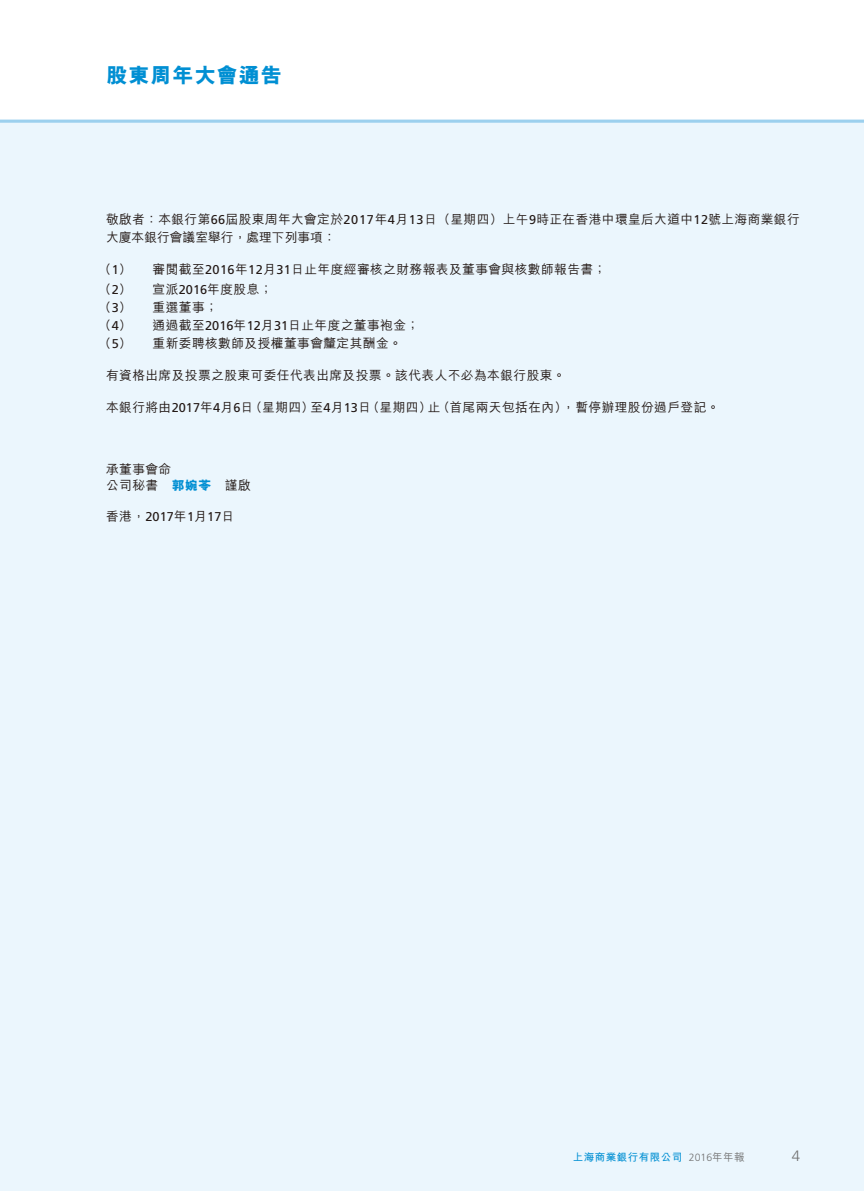
<style>
.page{position:relative;width:864px;height:1191px;background:#fff}
.page>*{position:absolute;margin:0;border:0;box-sizing:border-box;transform-origin:0 0}
.t1{font:800 21px "M Hei HK";letter-spacing:.05em;color:#008fd3}
.t2{font:300 15px "Frutiger";color:#727272}
.t3{font:500 12.75px/18px "M Hei HK";letter-spacing:.03em;color:#231916}
.t4{font:12.75px "Frutiger";color:#231916}
.t5{font:700 10.5px "M Hei HK";letter-spacing:.05em;color:#008fd3}
.t6{font:300 10.5px "Frutiger";color:#727272}
.s1{font-family:"Frutiger";font-weight:400}
.s2{font-weight:800;color:#008fd3}
.s3{font-family:"M Hei HK";font-weight:500}
</style>
<div class="page">
<div style="left:0;top:119px;width:863px;height:1072px;background:#ebf6fd"></div>
<hr style="left:0;top:120px;width:863px;height:3px;background:#9cd0ee">
<h1 class="t1" style="left:106px;top:61px;width:177px">股東周年大會通告</h1>
<p class="t3" style="left:106px;top:209px;width:695px">敬啟者：本銀行第<span class="s1">66</span>屆股東周年大會定於<span class="s1">2017</span>年<span class="s1">4</span>月<span class="s1">13</span>日（星期四）上午<span class="s1">9</span>時正在香港中環皇后大道中<span class="s1">12</span>號上海商業銀行大廈本銀行會議室舉行，處理下列事項：</p>
<p class="t3" style="left:152px;top:260px;width:455px">審閱截至<span class="s1">2016</span>年<span class="s1">12</span>月<span class="s1">31</span>日止年度經審核之財務報表及董事會與核數師報告書;</p>
<p class="t3" style="left:98px;top:260px;width:34px">（）<span class="s1">1</span></p>
<p class="t3" style="left:98px;top:279px;width:34px">（）<span class="s1">2</span></p>
<p class="t3" style="left:152px;top:279px;width:121px">宣派<span class="s1">2016</span>年度股息;</p>
<p class="t3" style="left:98px;top:297px;width:34px">（）<span class="s1">3</span></p>
<p class="t3" style="left:152px;top:297px;width:67px">重選董事;</p>
<p class="t3" style="left:98px;top:315px;width:34px">（）<span class="s1">4</span></p>
<p class="t3" style="left:152px;top:315px;width:268px">通過截至<span class="s1">2016</span>年<span class="s1">12</span>月<span class="s1">31</span>日止年度之董事袍金;</p>
<p class="t3" style="left:152px;top:333px;width:251px">重新委聘核數師及授權董事會釐定其酬金。</p>
<p class="t3" style="left:98px;top:333px;width:34px">（）<span class="s1">5</span></p>
<p class="t3" style="left:106px;top:365px;width:461px">有資格出席及投票之股東可委任代表出席及投票。該代表人不必為本銀行股東。</p>
<p class="t3" style="left:367px;top:398px;width:354px">（星期四）（首尾兩天包括在內 ，） 暫停辦理股份過戶登記。</p>
<p class="t3" style="left:106px;top:398px;width:149px">本銀行將由<span class="s1">2017</span>年月<span class="s1">4</span> 日<span class="s1">6</span></p>
<p class="t3" style="left:249px;top:398px;width:66px">（星期四）</p>
<p class="t3" style="left:427px;top:398px;width:14px">止</p>
<p class="t3" style="left:310px;top:398px;width:62px">至月<span class="s1">4 13</span>日</p>
<p class="t3" style="left:106px;top:460px;width:146px;line-height:16.5px">承董事會命<br>公司秘書　<span class="s2">郭婉苓</span>　謹啟</p>
<p class="t4" style="left:106px;top:509px;width:130px"><span class="s3">香港，</span>2017<span class="s3">年月</span>1 17<span class="s3">日</span></p>
<p class="t5" style="left:572px;top:1149px;width:111px">上海商業銀行有限公司</p>
<p class="t6" style="left:688px;top:1151px;width:57px">2016<span class="s3">年年報</span></p>
<p class="t2" style="left:791px;top:1147px;width:10px">4</p>
</div>
